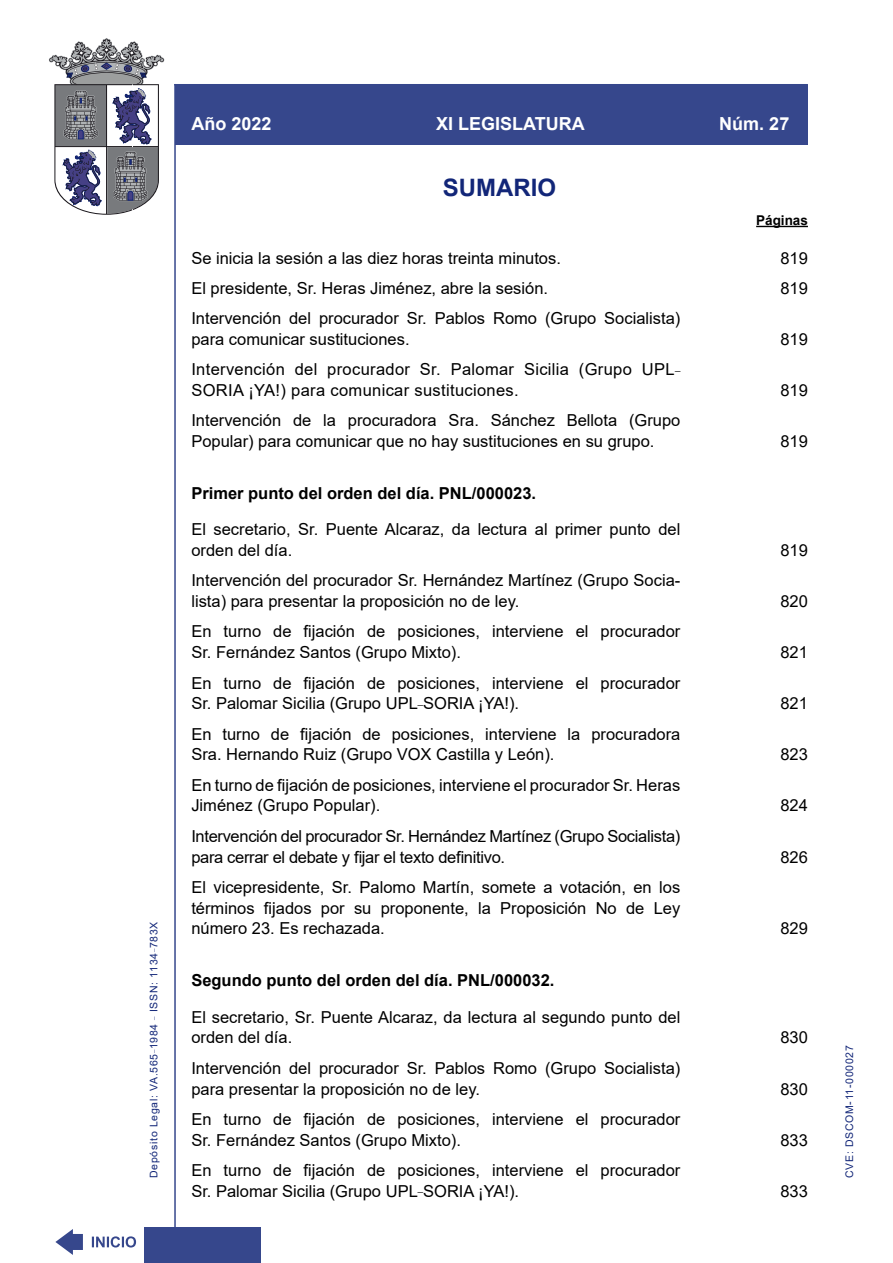
<style>
.page{position:relative;width:893px;height:1263px;background:#fff}
.page>*{position:absolute;margin:0;border:0;box-sizing:border-box;transform-origin:0 0}
.SumarioTitulo{font:700 24px "Arial";color:#122678}
.t1{font:700 18px "Arial";color:#fff}
.Sumario{font:16.5px/20.9px "Arial";color:#000}
.Sumario-2{font:16.5px/20.9px "Arial";letter-spacing:-.02em;color:#000}
.Sumario-3{font:16.5px/20.9px "Arial";letter-spacing:.02em;color:#000}
.SumarioEpigrafe{font:700 16.5px "Arial";color:#000}
.Paginas{font:700 13.5px "Arial";color:#000}
.t2{font:10.5px "Arial";letter-spacing:.065em;color:#122678}
</style>
<div class="page">
<hr style="left:174px;top:84px;width:2px;height:1179px;background:#36478c">
<div style="left:144px;top:1227px;width:117px;height:36px;background:#36478c"></div>
<hr style="left:174px;top:84px;width:634px;height:1px;background:#36478c">
<svg style="left:92px;top:1236px;width:44px;height:11px"></svg>
<svg style="left:55px;top:1229px;width:28px;height:26px"></svg>
<div style="left:175px;top:85px;width:633px;height:60px;background:#36478c"></div>
<svg style="left:49px;top:38px;width:115px;height:177px"></svg>
<hr style="left:756px;top:226px;width:52px;height:1px;background:#000">
<p class="t2" style="left:146px;top:1178px;width:258px;rotate:-90deg">Depósito Legal: VA.565<sup>_</sup>1984 <sup>_</sup> ISSN: 1134<sup>_</sup>783X</p>
<p class="t1" style="left:191px;top:111px;width:82px">Año 2022</p>
<p class="t1" style="left:436px;top:111px;width:150px">XI LEGISLATURA</p>
<p class="t1" style="left:719px;top:111px;width:72px">Núm. 27</p>
<p class="SumarioTitulo" style="left:443px;top:171px;width:115px">SUMARIO</p>
<p class="Paginas" style="left:756px;top:211px;width:53px">Páginas</p>
<p class="Sumario" style="left:191px;top:247px;width:371px">Se inicia la sesión a las diez horas treinta minutos.</p>
<p class="Sumario" style="left:780px;top:247px;width:29px">819</p>
<p class="Sumario" style="left:191px;top:278px;width:358px">El presidente, Sr. Heras Jiménez, abre la sesión.</p>
<p class="Sumario" style="left:780px;top:278px;width:29px">819</p>
<p class="Sumario" style="left:191px;top:308px;width:490px">Intervención del procurador Sr. Pablos Romo (Grupo Socialista) para comunicar sustituciones.</p>
<p class="Sumario" style="left:780px;top:329px;width:29px">819</p>
<p class="Sumario-3" style="left:191px;top:359px;width:490px">Intervención del procurador Sr. Palomar Sicilia (Grupo UPL<sup>_<br></sup>SORIA ¡YA!) para comunicar sustituciones.</p>
<p class="Sumario" style="left:191px;top:410px;width:490px">Intervención de la procuradora Sra. Sánchez Bellota (Grupo<br>Popular) para comunicar que no hay sustituciones en su grupo.</p>
<p class="SumarioEpigrafe" style="left:191px;top:481px;width:346px">Primer punto del orden del día. PNL/000023.</p>
<p class="Sumario" style="left:191px;top:519px;width:490px">El secretario, Sr. Puente Alcaraz, da lectura al primer punto del orden del día.</p>
<p class="Sumario" style="left:191px;top:570px;width:489px">Intervención del procurador Sr. Hernández Martínez (Grupo Socia&shy;lista) para presentar la proposición no de ley.</p>
<p class="Sumario" style="left:191px;top:621px;width:490px">En turno de fijación de posiciones, interviene el procurador<br>Sr. Fernández Santos (Grupo Mixto).</p>
<p class="Sumario" style="left:191px;top:672px;width:490px">En turno de fijación de posiciones, interviene el procurador<br>Sr. Palomar Sicilia (Grupo UPL<sup>_</sup>SORIA ¡YA!).</p>
<p class="Sumario" style="left:191px;top:723px;width:490px">En turno de fijación de posiciones, interviene la procuradora<br>Sra. Hernando Ruiz (Grupo VOX Castilla y León).</p>
<p class="Sumario" style="left:191px;top:774px;width:490px">En turno de fijación de posiciones, interviene el procurador Sr. Heras<br>Jiménez (Grupo Popular).</p>
<p class="Sumario-2" style="left:191px;top:825px;width:490px">Intervención del procurador Sr. Hernández Martínez (Grupo Socialista) para cerrar el debate y fijar el texto definitivo.</p>
<p class="Sumario" style="left:191px;top:876px;width:490px;text-align:justify">El vicepresidente, Sr. Palomo Martín, somete a votación, en los términos fijados por su proponente, la Proposición No de Ley número 23. Es rechazada.</p>
<p class="SumarioEpigrafe" style="left:191px;top:968px;width:365px">Segundo punto del orden del día. PNL/000032.</p>
<p class="Sumario" style="left:191px;top:1006px;width:490px">El secretario, Sr. Puente Alcaraz, da lectura al segundo punto del orden del día.</p>
<p class="Sumario" style="left:191px;top:1057px;width:490px">Intervención del procurador Sr. Pablos Romo (Grupo Socialista) para presentar la proposición no de ley.</p>
<p class="Sumario" style="left:191px;top:1108px;width:490px">En turno de fijación de posiciones, interviene el procurador<br>Sr. Fernández Santos (Grupo Mixto).</p>
<p class="Sumario" style="left:191px;top:1159px;width:490px">En turno de fijación de posiciones, interviene el procurador<br>Sr. Palomar Sicilia (Grupo UPL<sup>_</sup>SORIA ¡YA!).</p>
<p class="Sumario" style="left:780px;top:380px;width:29px">819</p>
<p class="Sumario" style="left:780px;top:431px;width:29px">819</p>
<p class="Sumario" style="left:780px;top:540px;width:29px">819</p>
<p class="Sumario" style="left:780px;top:591px;width:29px">820</p>
<p class="Sumario" style="left:780px;top:642px;width:29px">821</p>
<p class="Sumario" style="left:780px;top:693px;width:29px">821</p>
<p class="Sumario" style="left:780px;top:744px;width:29px">823</p>
<p class="Sumario" style="left:780px;top:795px;width:29px">824</p>
<p class="Sumario" style="left:780px;top:846px;width:29px">826</p>
<p class="Sumario" style="left:780px;top:918px;width:29px">829</p>
<p class="Sumario" style="left:780px;top:1027px;width:29px">830</p>
<p class="Sumario" style="left:780px;top:1078px;width:29px">830</p>
<p class="Sumario" style="left:780px;top:1129px;width:29px">833</p>
<p class="Sumario" style="left:780px;top:1180px;width:29px">833</p>
<p class="t2" style="left:842px;top:1178px;width:134px;rotate:-90deg">CVE: DSCOM-11-000027</p>
</div>
